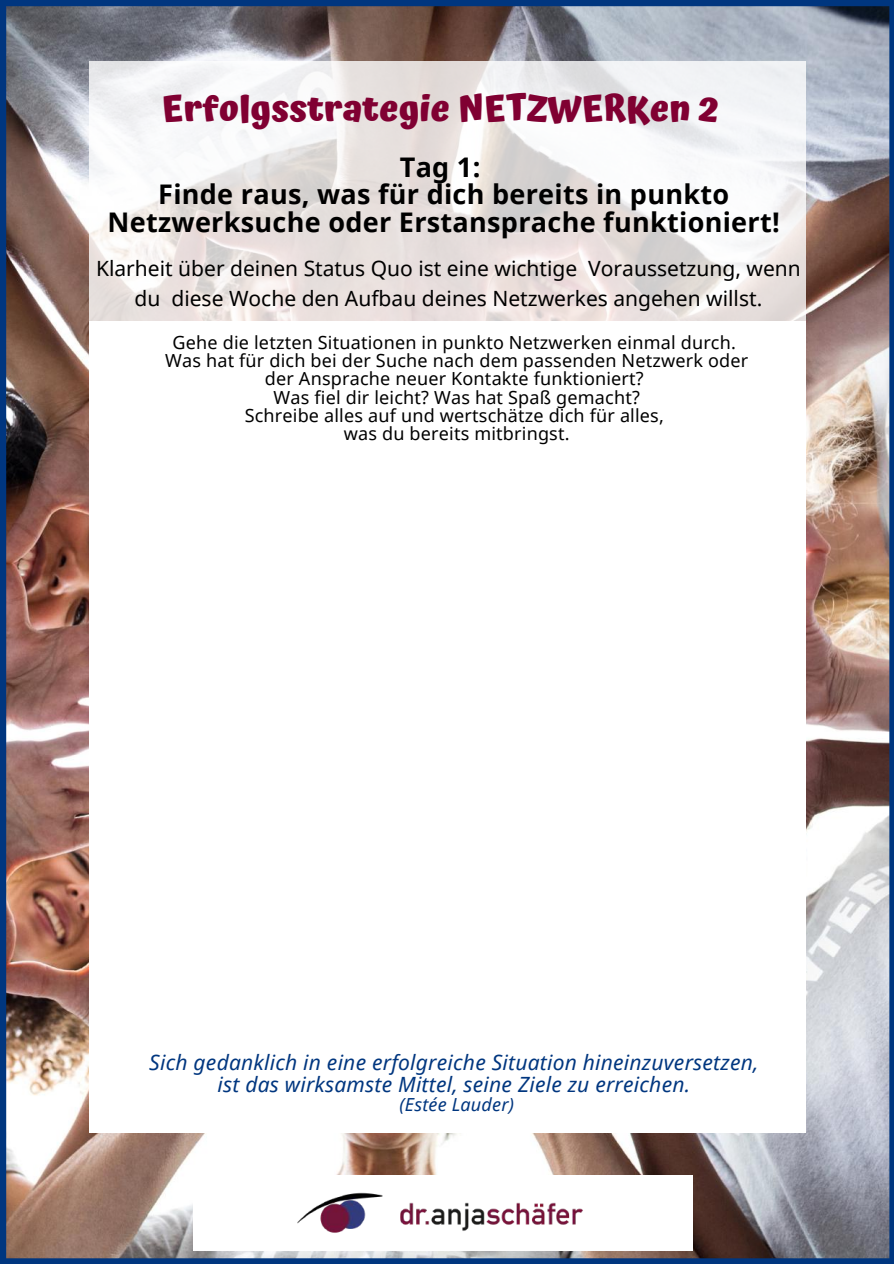
<style>
.page{position:relative;width:894px;height:1264px;background:#fff}
.page>*{position:absolute;margin:0;border:0;box-sizing:border-box;transform-origin:0 0}
.t1{font:700 36px "Atma";color:#800032}
.t2{font:700 27px/27.9px "Noto Sans";letter-spacing:.01em;color:#000;text-align:center}
.t3{font:21px/29.2px "Noto Sans";color:#000;text-align:center}
.t4{font:italic 21px/21.8px "Noto Sans";letter-spacing:.01em;color:#00367f;text-align:center}
.t5{font:18px/18.3px "Noto Sans";letter-spacing:.01em;color:#000;text-align:center}
.t6{font:italic 18px "Noto Sans";letter-spacing:.01em;color:#00367f}
</style>
<div class="page">
<img style="left:0;top:0;width:893px;height:1263px">
<img style="left:295px;top:1188px;width:289px;height:48px">
<div style="left:89px;top:321px;width:717px;height:811px;background:#fff"></div>
<h1 class="t1" style="left:161px;top:87px;width:558px">Erfolgsstrategie NETZWERKen 2</h1>
<h2 class="t2" style="left:108px;top:152px;width:673px">Tag 1:<br>Finde raus, was für dich bereits in punkto<br>Netzwerksuche oder Erstansprache funktioniert!</h2>
<p class="t3" style="left:96px;top:253px;width:706px">Klarheit über deinen Status Quo ist eine wichtige Voraussetzung, wenn du diese Woche den Aufbau deines Netzwerkes angehen willst.</p>
<p class="t5" style="left:165px;top:332px;width:584px">Gehe die letzten Situationen in punkto Netzwerken einmal durch.<br>Was hat für dich bei der Suche nach dem passenden Netzwerk oder der Ansprache neuer Kontakte funktioniert?<br>Was fiel dir leicht? Was hat Spaß gemacht?<br>Schreibe alles auf und wertschätze dich für alles,<br>was du bereits mitbringst.</p>
<p class="t4" style="left:149px;top:1051px;width:610px">Sich gedanklich in eine erfolgreiche Situation hineinzuversetzen, ist das wirksamste Mittel, seine Ziele zu erreichen.</p>
<p class="t6" style="left:399px;top:1091px;width:116px">(Estée Lauder)</p>
</div>
